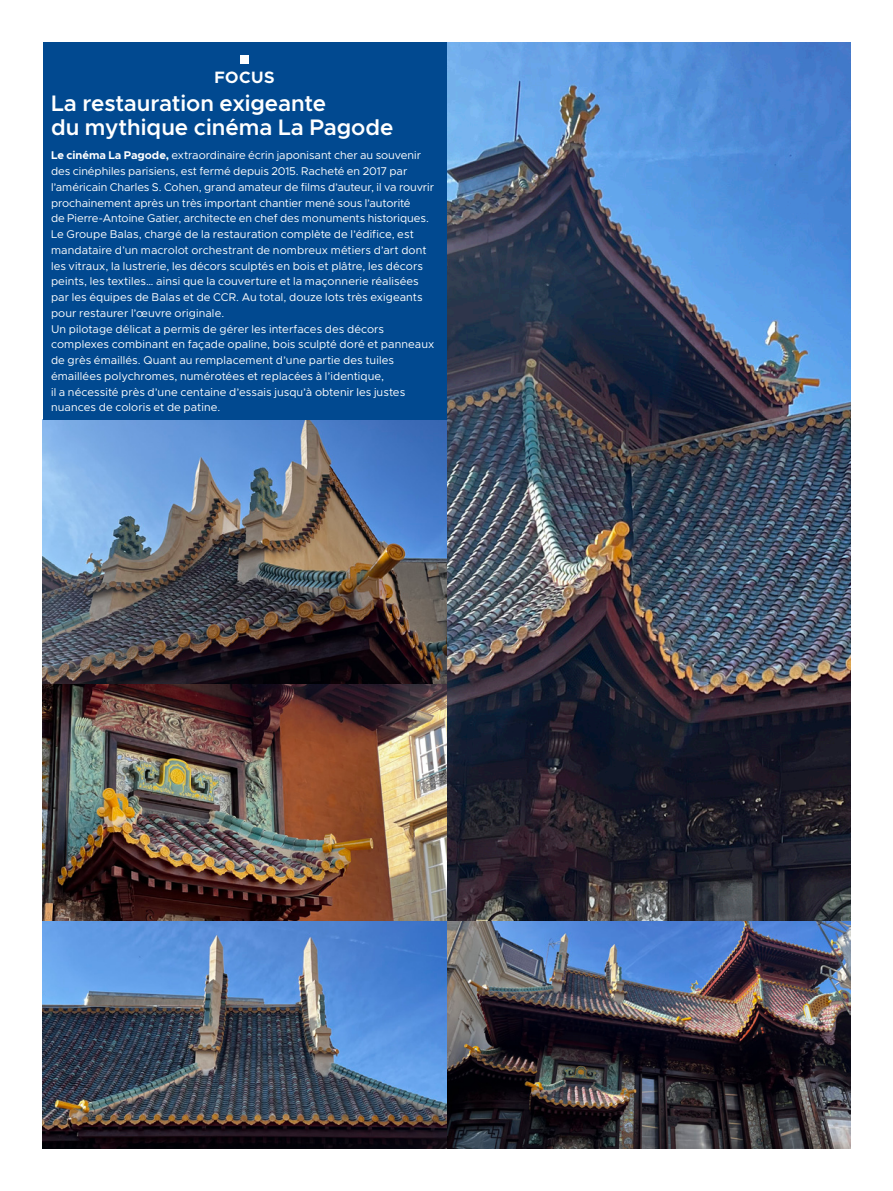
<style>
.page{position:relative;width:893px;height:1191px;background:#fff}
.page>*{position:absolute;margin:0;border:0;box-sizing:border-box;transform-origin:0 0}
.t1{font:600 22.5px/24px "Metropolis";letter-spacing:-.005em;color:#fff}
.t2{font:700 16.5px "Metropolis";letter-spacing:.03em;color:#fff}
.t3{font:11.25px/15.8px "Metropolis";color:#fff}
.s1{font-weight:700}
</style>
<div class="page">
<img style="left:446px;top:43px;width:404px;height:1105px">
<img style="left:43px;top:420px;width:403px;height:501px">
<img style="left:43px;top:921px;width:403px;height:227px">
<div style="left:43px;top:43px;width:403px;height:377px;background:#014990"></div>
<div style="left:240px;top:55px;width:9px;height:8px;background:#fff"></div>
<h2 class="t2" style="left:214px;top:70px;width:62px">FOCUS</h2>
<h1 class="t1" style="left:51px;top:92px;width:344px">La restauration exigeante<br>du mythique cinéma La Pagode</h1>
<p class="t3" style="left:51px;top:148px;width:385px"><span class="s1">Le cinéma La Pagode,</span> extraordinaire écrin japonisant cher au souvenir des cinéphiles parisiens, est fermé depuis 2015. Racheté en 2017 par l’américain Charles S. Cohen, grand amateur de films d’auteur, il va rouvrir prochainement après un très important chantier mené sous l’autorité<br>de Pierre-Antoine Gatier, architecte en chef des monuments historiques.<br>Le Groupe Balas, chargé de la restauration complète de l’édifice, est mandataire d’un macrolot orchestrant de nombreux métiers d’art dont les vitraux, la lustrerie, les décors sculptés en bois et plâtre, les décors peints, les textiles… ainsi que la couverture et la maçonnerie réalisées par les équipes de Balas et de CCR. Au total, douze lots très exigeants pour restaurer l’œuvre originale.<br>Un pilotage délicat a permis de gérer les interfaces des décors complexes combinant en façade opaline, bois sculpté doré et panneaux de grès émaillés. Quant au remplacement d’une partie des tuiles émaillées polychromes, numérotées et replacées à l’identique,<br>il a nécessité près d’une centaine d’essais jusqu’à obtenir les justes nuances de coloris et de patine.</p>
</div>
